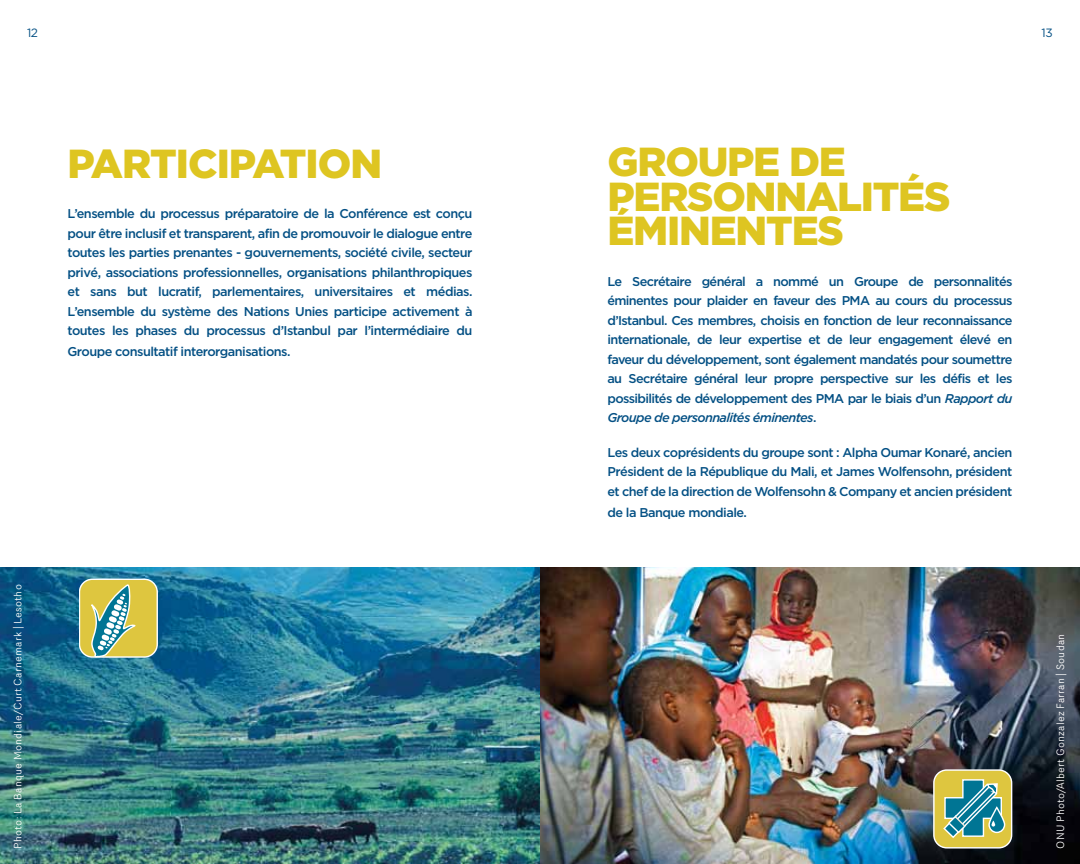
<style>
.page{position:relative;width:1080px;height:864px;background:#fff}
.page>*{position:absolute;margin:0;border:0;box-sizing:border-box;transform-origin:0 0}
.t1{font:900 40.5px/34.5px "Gotham";letter-spacing:-.03em;color:#dec521}
.t2{font:500 12.75px/19.5px "Gotham";letter-spacing:-.04em;color:#045084;text-align:justify}
.t3{font:12px "Gotham";color:#045084}
.t4{font:10.5px "Router";letter-spacing:.025em;color:#fff}
.s1{font-style:italic}
</style>
<div class="page">
<img style="left:0;top:567px;width:1080px;height:297px">
<div style="left:79px;top:579px;width:78px;height:78px;background:#dec63f;border-radius:13px"></div>
<div style="left:79px;top:579px;width:79px;height:79px;border:1px solid #fff;border-radius:13px"></div>
<svg style="left:90px;top:584px;width:46px;height:74px"></svg>
<div style="left:934px;top:770px;width:78px;height:78px;background:#dec63f;border-radius:13px"></div>
<div style="left:933px;top:769px;width:79px;height:80px;border:1px solid #fff;border-radius:13px"></div>
<div style="left:988px;top:807px;width:17px;height:26px;border:1px solid #fff;border-radius:8px"></div>
<svg style="left:943px;top:779px;width:60px;height:59px"></svg>
<p class="t3" style="left:27px;top:26px;width:13px">12</p>
<p class="t3" style="left:1042px;top:26px;width:13px">13</p>
<h1 class="t1" style="left:68px;top:145px;width:316px">PARTICIPATION</h1>
<p class="t2" style="left:68px;top:204px;width:407px">L’ensemble du processus préparatoire de la Conférence est conçu pour être inclusif et transparent, afin de promouvoir le dialogue entre toutes les parties prenantes - gouvernements, société civile, secteur privé, associations professionnelles, organisations philanthropiques et sans but lucratif, parlementaires, universitaires et médias.<br>L’ensemble du système des Nations Unies participe activement à toutes les phases du processus d’Istanbul par l’intermédiaire du</p>
<p class="t2" style="left:68px;top:342px;width:225px">Groupe consultatif interorganisations.</p>
<p class="t4" style="left:10px;top:849px;width:266px;rotate:-90deg">Photo: La Banque Mondiale/Curt Carnemark | Lesotho</p>
<h1 class="t1" style="left:608px;top:144px;width:344px">GROUPE DE<br>PERSONNALITÉS<br>ÉMINENTES</h1>
<p class="t2" style="left:607px;top:271px;width:407px">Le Secrétaire général a nommé un Groupe de personnalités éminentes pour plaider en faveur des PMA au cours du processus d’Istanbul. Ces membres, choisis en fonction de leur reconnaissance internationale, de leur expertise et de leur engagement élevé en faveur du développement, sont également mandatés pour soumettre au Secrétaire général leur propre perspective sur les défis et les possibilités de développement des PMA par le biais d’un <span class="s1">Rapport du Groupe de personnalités éminentes</span>.</p>
<p class="t2" style="left:607px;top:442px;width:407px">Les deux coprésidents du groupe sont : Alpha Oumar Konaré, ancien Président de la République du Mali, et James Wolfensohn, président et chef de la direction de Wolfensohn &amp; Company et ancien président</p>
<p class="t2" style="left:607px;top:502px;width:141px">de la Banque mondiale.</p>
<p class="t4" style="left:1053px;top:849px;width:216px;rotate:-90deg">ONU Photo/Albert Gonzalez Farran | Soudan</p>
</div>
